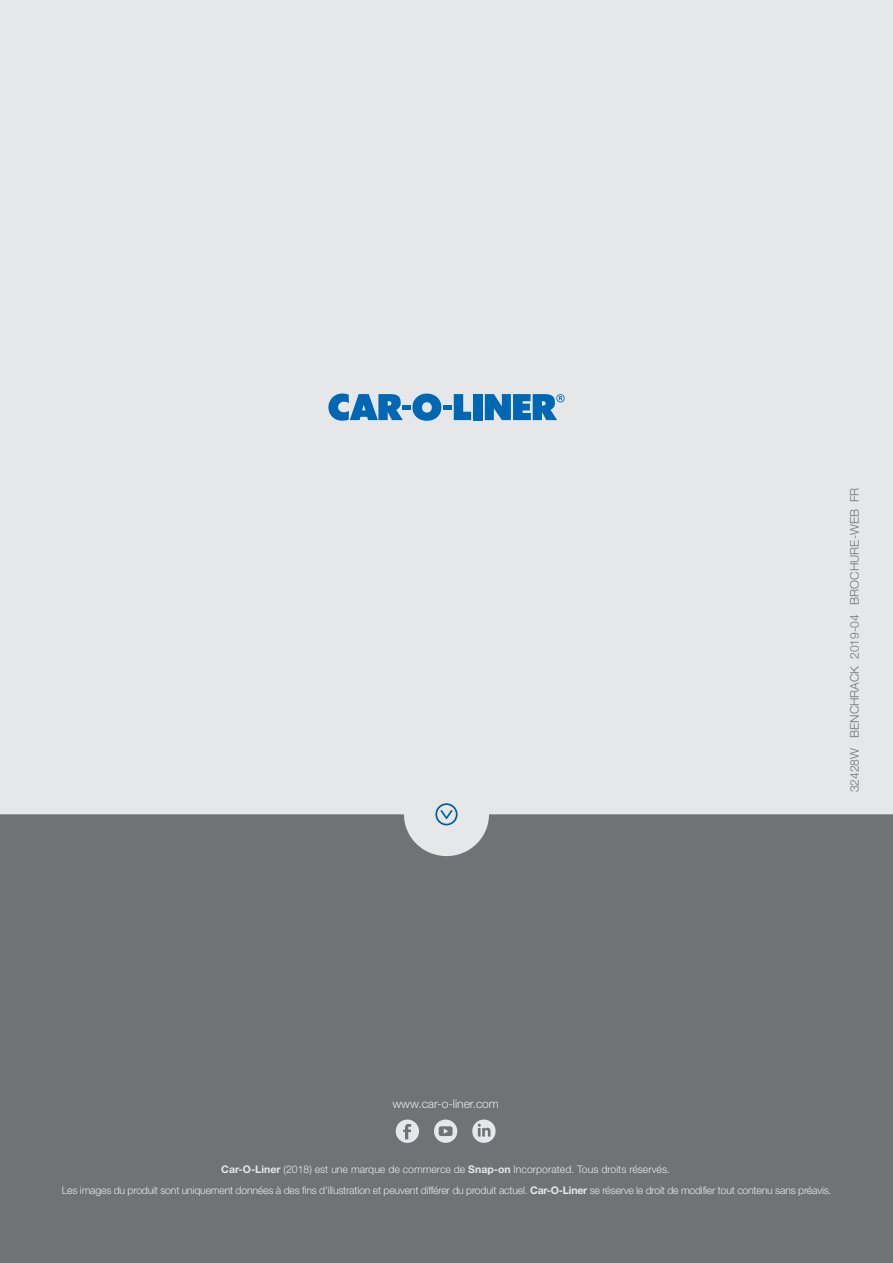
<style>
.page{position:relative;width:893px;height:1263px;background:#fff}
.page>*{position:absolute;margin:0;border:0;box-sizing:border-box;transform-origin:0 0}
.t1{font:300 12px "Helvetica Neue LT Pro";color:#717275}
.t2{font:300 12px "Helvetica Neue LT Pro";color:#e6e7e8}
.t3{font:300 10.5px "Helvetica Neue LT Pro";letter-spacing:-.02em;color:#e6e7e8}
.t4{font:300 10.5px "Helvetica Neue LT Pro";color:#e6e7e8}
.s1{font-weight:700}
</style>
<div class="page">
<div style="left:0;top:0;width:893px;height:867px;background:#e6e7e8"></div>
<svg style="left:328px;top:393px;width:143px;height:28px"></svg>
<div style="left:473px;top:394px;width:10px;height:26px;background:#0068b2"></div>
<svg style="left:485px;top:394px;width:80px;height:26px"></svg>
<div style="left:0;top:814px;width:893px;height:449px;background:#717275"></div>
<svg style="left:396px;top:1119px;width:23px;height:24px"></svg>
<svg style="left:434px;top:1119px;width:23px;height:24px"></svg>
<svg style="left:472px;top:1119px;width:24px;height:24px"></svg>
<svg style="left:435px;top:803px;width:23px;height:22px"></svg>
<p class="t1" style="left:847px;top:792px;width:306px;rotate:-90deg">32428W BENCHRACK 2019-04 BROCHURE-WEB FR</p>
<p class="t2" style="left:392px;top:1096px;width:108px">www.car-o-liner.com</p>
<p class="t4" style="left:221px;top:1162px;width:450px"><span class="s1">Car-O-Liner</span> (2018) est une marque de commerce de <span class="s1">Snap-on</span> Incorporated. Tous droits réservés.</p>
<p class="t3" style="left:62px;top:1184px;width:771px">Les images du produit sont uniquement données à des fins d'illustration et peuvent différer du produit actuel. <span class="s1">Car-O-Liner</span> se réserve le droit de modifier tout contenu sans préavis.</p>
</div>
